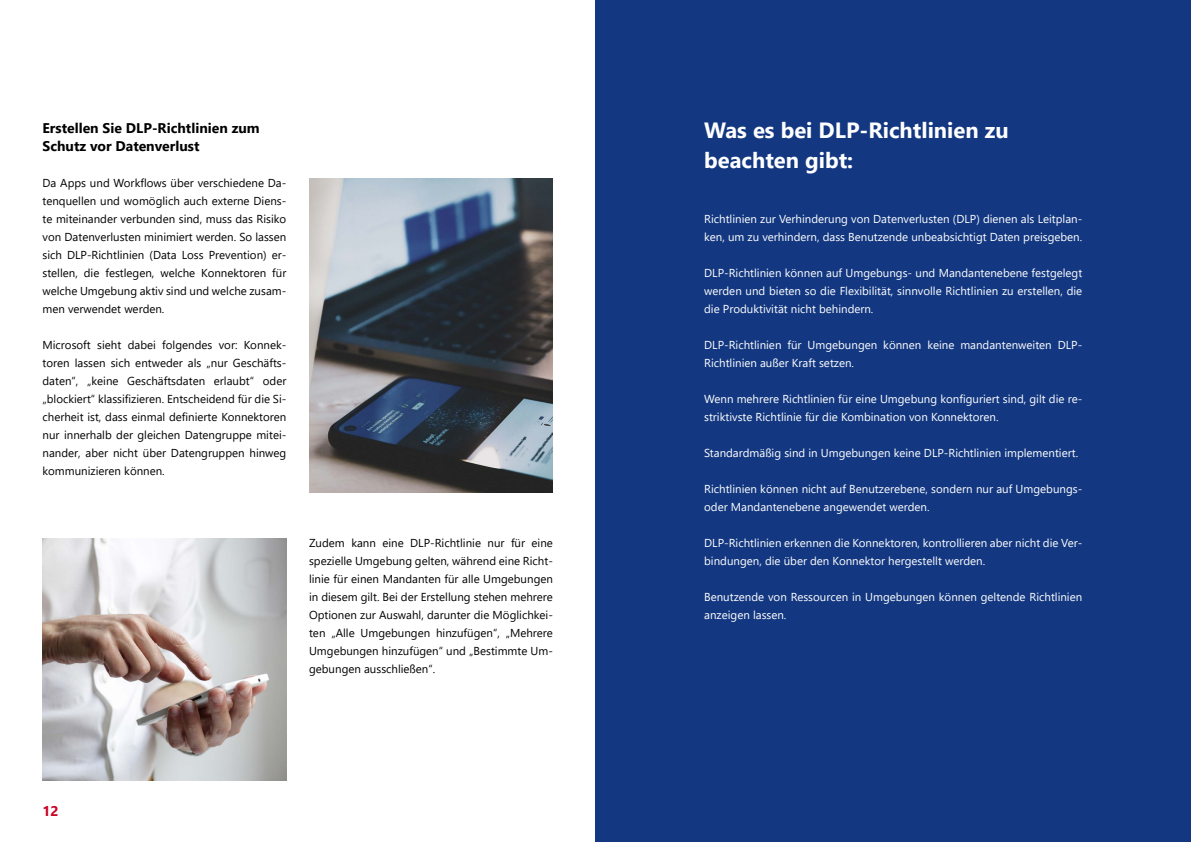
<style>
.page{position:relative;width:1191px;height:842px;background:#fff}
.page>*{position:absolute;margin:0;border:0;box-sizing:border-box;transform-origin:0 0}
.t1{font:700 22px/30px "Segoe UI";color:#fff}
.t2{font:700 14px/18px "Segoe UI";color:#000}
.t3{font:700 14px "Segoe UI";color:#cc0025}
.t4{font:11.5px/18px "Segoe UI";color:#000;text-align:justify}
.t5{font:11.5px/18px "Segoe UI";color:#fff}
</style>
<div class="page">
<div style="left:595px;top:0;width:596px;height:842px;background:#133881"></div>
<img style="left:43px;top:538px;width:243px;height:243px">
<img style="left:309px;top:178px;width:244px;height:315px">
<p class="t2" style="left:43px;top:117px;width:219px">Erstellen Sie DLP-Richtlinien zum<br>Schutz vor Datenverlust</p>
<p class="t4" style="left:43px;top:172px;width:245px">Da Apps und Workflows über verschiedene Da&shy;tenquellen und womöglich auch externe Diens&shy;te miteinander verbunden sind, muss das Risiko von Datenverlusten minimiert werden. So lassen sich DLP-Richtlinien (Data Loss Prevention) er&shy;stellen, die festlegen, welche Konnektoren für welche Umgebung aktiv sind und welche zusam&shy;men verwendet werden.</p>
<p class="t4" style="left:43px;top:334px;width:245px">Microsoft sieht dabei folgendes vor: Konnek&shy;toren lassen sich entweder als „nur Geschäfts&shy;daten“, „keine Geschäftsdaten erlaubt“ oder „blockiert“ klassifizieren. Entscheidend für die Si&shy;cherheit ist, dass einmal definierte Konnektoren nur innerhalb der gleichen Datengruppe mitei&shy;nander, aber nicht über Datengruppen hinweg kommunizieren können.</p>
<p class="t4" style="left:309px;top:532px;width:245px">Zudem kann eine DLP-Richtlinie nur für eine spezielle Umgebung gelten, während eine Richt&shy;linie für einen Mandanten für alle Umgebungen in diesem gilt. Bei der Erstellung stehen mehrere Optionen zur Auswahl, darunter die Möglichkei&shy;ten „Alle Umgebungen hinzufügen“, „Mehrere Umgebungen hinzufügen“ und „Bestimmte Um&shy;gebungen ausschließen“.</p>
<p class="t3" style="left:43px;top:798px;width:18px">12</p>
<h1 class="t1" style="left:704px;top:114px;width:306px">Was es bei DLP-Richtlinien zu beachten gibt:</h1>
<p class="t5" style="left:704px;top:208px;width:379px">Richtlinien zur Verhinderung von Datenverlusten (DLP) dienen als Leitplan&shy;ken, um zu verhindern, dass Benutzende unbeabsichtigt Daten preisgeben.</p>
<p class="t5" style="left:704px;top:262px;width:379px;text-align:justify">DLP-Richtlinien können auf Umgebungs- und Mandantenebene festgelegt werden und bieten so die Flexibilität, sinnvolle Richtlinien zu erstellen, die die Produktivität nicht behindern.</p>
<p class="t5" style="left:704px;top:334px;width:379px">DLP-Richtlinien für Umgebungen können keine mandantenweiten DLP-<br>Richtlinien außer Kraft setzen.</p>
<p class="t5" style="left:704px;top:388px;width:379px">Wenn mehrere Richtlinien für eine Umgebung konfiguriert sind, gilt die re&shy;striktivste Richtlinie für die Kombination von Konnektoren.</p>
<p class="t5" style="left:704px;top:442px;width:375px">Standardmäßig sind in Umgebungen keine DLP-Richtlinien implementiert.</p>
<p class="t5" style="left:704px;top:478px;width:379px">Richtlinien können nicht auf Benutzerebene, sondern nur auf Umgebungs&shy;oder Mandantenebene angewendet werden.</p>
<p class="t5" style="left:704px;top:532px;width:379px">DLP-Richtlinien erkennen die Konnektoren, kontrollieren aber nicht die Ver&shy;bindungen, die über den Konnektor hergestellt werden.</p>
<p class="t5" style="left:704px;top:586px;width:379px">Benutzende von Ressourcen in Umgebungen können geltende Richtlinien anzeigen lassen.</p>
</div>
